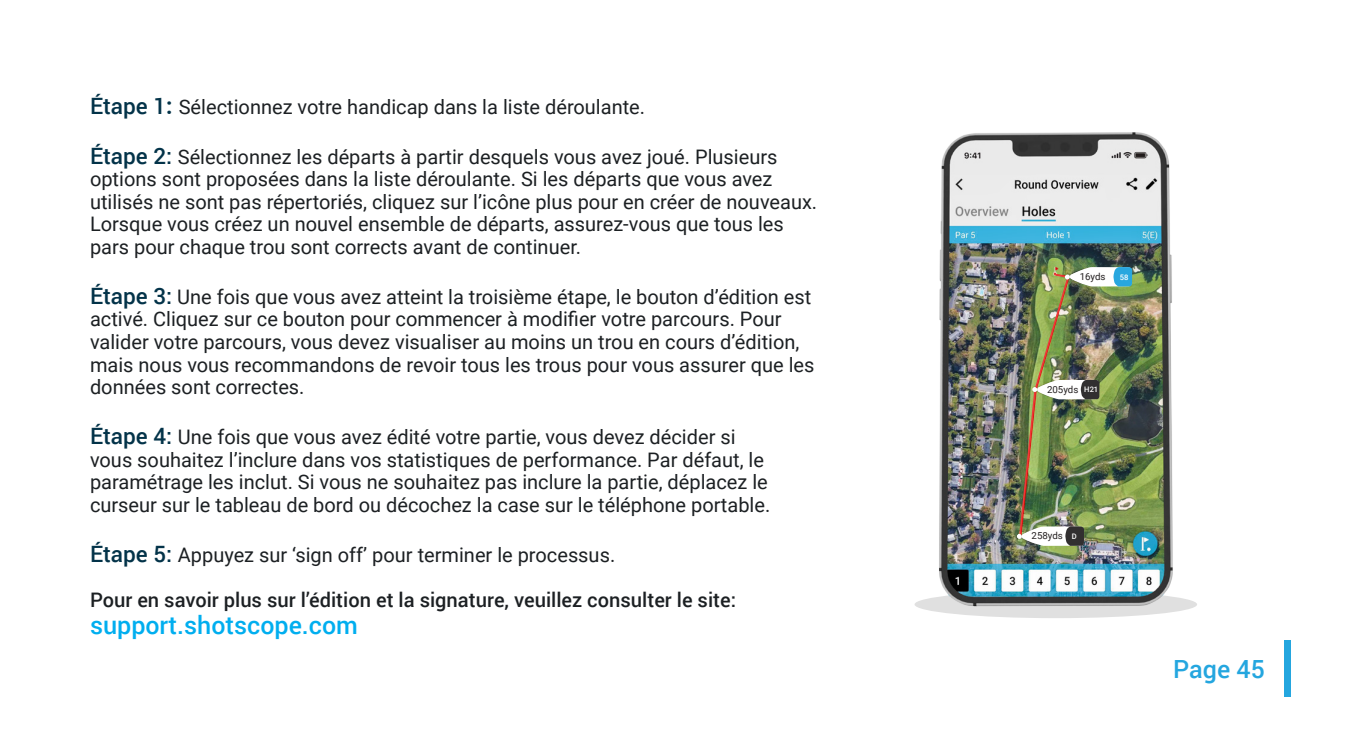
<style>
.page{position:relative;width:1347px;height:745px;background:#fff}
.page>*{position:absolute;margin:0;border:0;box-sizing:border-box;transform-origin:0 0}
.Body_Paragraphs_1{font:500 25px "Roboto";color:#00aeef}
.t1{font:500 25px "Roboto";color:#24a6df}
.Body_Paragraphs_1-2{font:20px/22.5px "Roboto";color:#1c2023}
.Body_Paragraphs_1-3{font:500 20px "Roboto";color:#1c2023}
.t2{font:9.75px "Roboto";color:#231f20}
.t3{font:500 7.5px "Roboto";color:#fff}
.s1{font-weight:500;font-size:22.5px;color:#033349}
.s2{font-weight:700;font-size:22.5px;color:#033349}
.s3{font-weight:500;font-size:7.5px;color:#fff}
</style>
<div class="page">
<img style="left:923px;top:132px;width:265px;height:485px">
<img style="left:1016px;top:267px;width:116px;height:278px">
<div style="left:1284px;top:640px;width:6px;height:56px;background:#24a6df"></div>
<p class="Body_Paragraphs_1-2" style="left:90px;top:94px;width:556px"><span class="s1">Étape 1</span><span class="s2">:</span> Sélectionnez votre handicap dans la liste déroulante.</p>
<p class="Body_Paragraphs_1-2" style="left:90px;top:144px;width:728px"><span class="s1">Étape 2:</span> Sélectionnez les départs à partir desquels vous avez joué. Plusieurs options sont proposées dans la liste déroulante. Si les départs que vous avez utilisés ne sont pas répertoriés, cliquez sur l’icône plus pour en créer de nouveaux.<br>Lorsque vous créez un nouvel ensemble de départs, assurez-vous que tous les pars pour chaque trou sont corrects avant de continuer.</p>
<p class="Body_Paragraphs_1-2" style="left:90px;top:284px;width:726px"><span class="s1">Étape 3:</span> Une fois que vous avez atteint la troisième étape, le bouton d’édition est activé. Cliquez sur ce bouton pour commencer à modifier votre parcours. Pour valider votre parcours, vous devez visualiser au moins un trou en cours d’édition, mais nous vous recommandons de revoir tous les trous pour vous assurer que les données sont correctes.</p>
<p class="Body_Paragraphs_1-2" style="left:90px;top:424px;width:682px"><span class="s1">Étape 4:</span> Une fois que vous avez édité votre partie, vous devez décider si vous souhaitez l’inclure dans vos statistiques de performance. Par défaut, le paramétrage les inclut. Si vous ne souhaitez pas inclure la partie, déplacez le curseur sur le tableau de bord ou décochez la case sur le téléphone portable.</p>
<p class="Body_Paragraphs_1-2" style="left:90px;top:542px;width:527px"><span class="s1">Étape 5:</span> Appuyez sur ‘sign off’ pour terminer le processus.</p>
<p class="Body_Paragraphs_1-3" style="left:90px;top:585px;width:647px">Pour en savoir plus sur l’édition et la signature, veuillez consulter le site:</p>
<p class="Body_Paragraphs_1" style="left:90px;top:607px;width:269px">support.shotscope.com</p>
<p class="t2" style="left:1079px;top:269px;width:27px">16yds</p>
<p class="t3" style="left:1119px;top:271px;width:10px">58</p>
<p class="t2" style="left:1047px;top:382px;width:53px">205yds <span class="s3">H21</span></p>
<p class="t2" style="left:1031px;top:528px;width:46px">258yds <span class="s3">D</span></p>
<p class="t1" style="left:1173px;top:651px;width:93px">Page 45</p>
</div>
